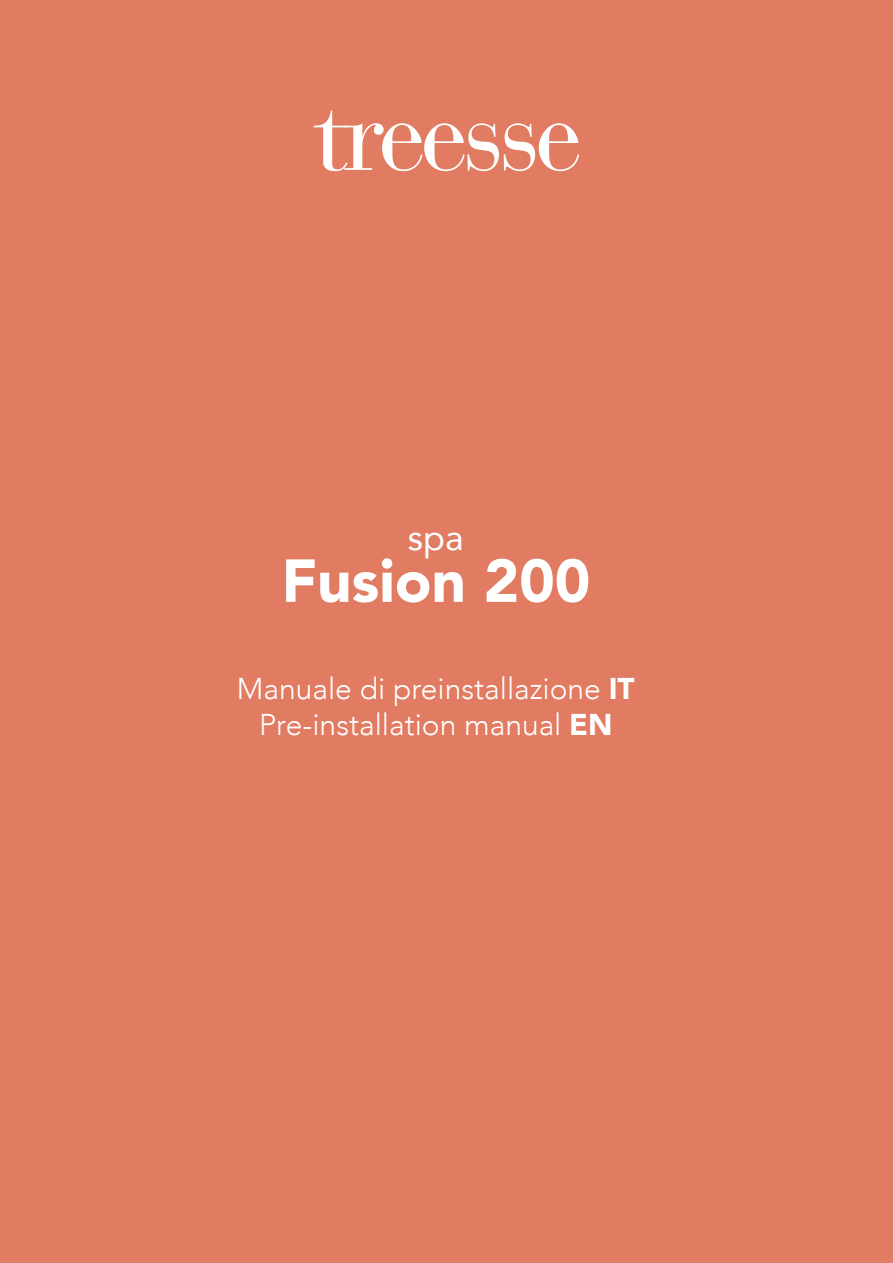
<style>
.page{position:relative;width:893px;height:1263px;background:#e17b61}
.page>*{position:absolute;margin:0;border:0;box-sizing:border-box;transform-origin:0 0}
.t1{font:900 60px "Avenir";color:#fff}
.t2{font:36px "Avenir";color:#fff}
.t3{font:300 30px "Avenir";color:#fff}
.s1{font-weight:900}
</style>
<div class="page">
<svg style="left:314px;top:111px;width:265px;height:60px"></svg>
<p class="t2" style="left:408px;top:509px;width:58px">spa</p>
<p class="t1" style="left:281px;top:529px;width:310px">Fusion 200</p>
<p class="t3" style="left:237px;top:671px;width:399px">Manuale di preinstallazione <span class="s1">IT</span></p>
<p class="t3" style="left:259px;top:707px;width:355px">Pre-installation manual <span class="s1">EN</span></p>
</div>
